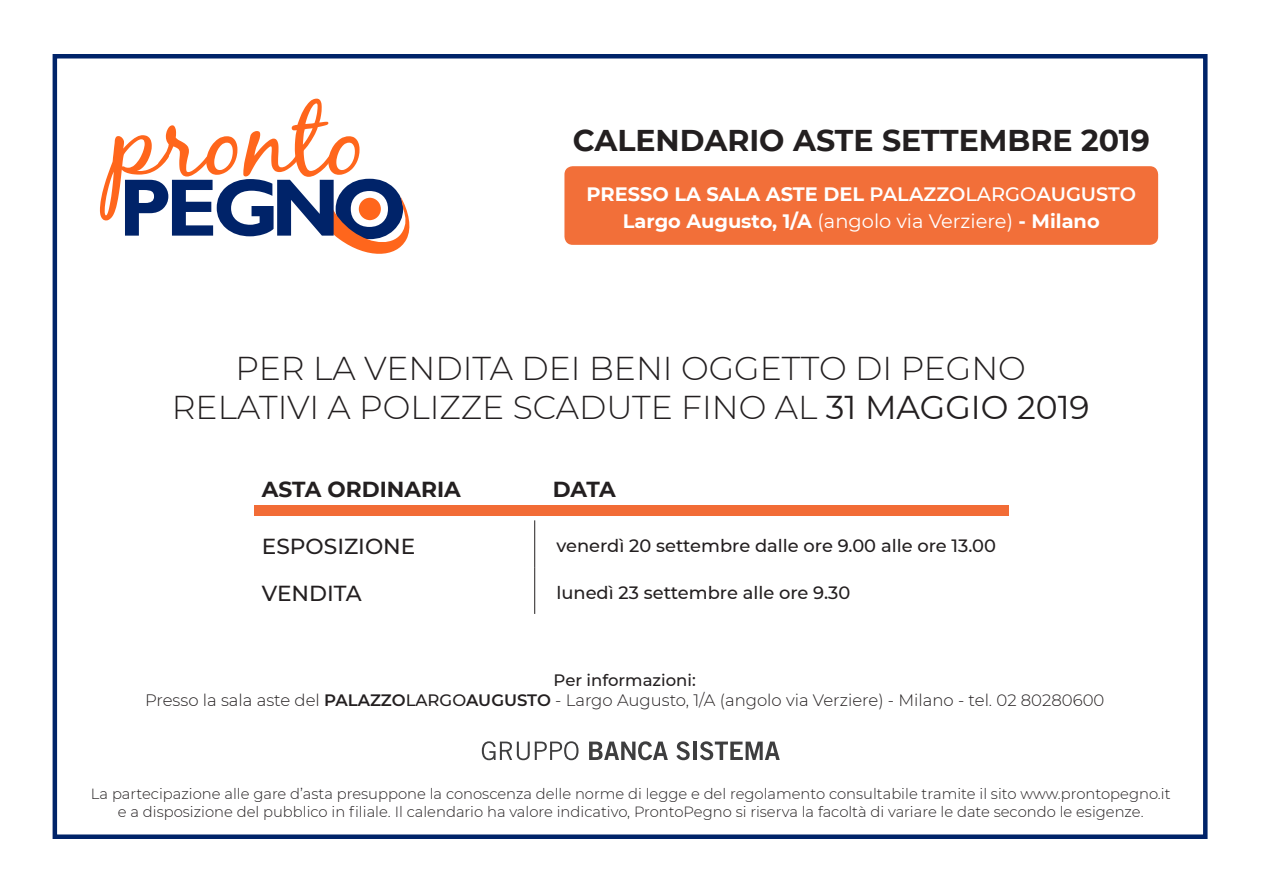
<style>
.page{position:relative;width:1263px;height:893px;background:#fff}
.page>*{position:absolute;margin:0;border:0;box-sizing:border-box;transform-origin:0 0}
.t1{font:300 33px "Montserrat";color:#231f20}
.t2{font:700 30px "Montserrat";color:#231f20}
.t3{font:500 21.75px "Montserrat";color:#231f20}
.t4{font:700 21.75px "Montserrat";color:#231f20}
.t5{font:700 19.35px "Montserrat";color:#fff}
.t6{font:500 17.85px "Montserrat";color:#231f20}
.t7{font:300 16.5px/19.8px "Montserrat";color:#231f20;text-align:center}
.t8{font:300 14.7px "Montserrat";color:#231f20}
.s1{font-weight:600}
.s2{font-weight:500}
.s3{font-weight:400}
</style>
<div class="page">
<div style="left:53px;top:54px;width:1154px;height:785px;border:4px solid #002369"></div>
<svg style="left:100px;top:99px;width:309px;height:155px"></svg>
<div style="left:121px;top:240px;width:201px;height:14px;background:#fff"></div>
<div style="left:564px;top:166px;width:594px;height:79px;background:#f26f39;border-radius:8px"></div>
<svg style="left:255px;top:505px;width:754px;height:1px"></svg>
<div style="left:255px;top:506px;width:754px;height:10px;background:#f26c36"></div>
<hr style="left:534px;top:520px;width:1px;height:47px;background:#231f20">
<hr style="left:534px;top:567px;width:1px;height:47px;background:#231f20">
<svg style="left:482px;top:741px;width:96px;height:19px"></svg>
<svg style="left:589px;top:741px;width:79px;height:19px"></svg>
<svg style="left:676px;top:741px;width:14px;height:19px"></svg>
<hr style="left:693px;top:742px;width:4px;height:18px;background:#3e3e3f">
<svg style="left:700px;top:741px;width:80px;height:19px"></svg>
<p class="t2" style="left:573px;top:119px;width:578px">CALENDARIO ASTE SETTEMBRE 2019</p>
<p class="t5" style="left:586px;top:180px;width:551px">PRESSO LA SALA ASTE DEL <span class="s1">PALAZZO</span><span class="s2">LARGO</span><span class="s1">AUGUSTO</span></p>
<p class="t5" style="left:623px;top:207px;width:479px">Largo Augusto, 1/A <span class="s3">(angolo via Verziere)</span> - Milano</p>
<p class="t1" style="left:236px;top:345px;width:792px">PER LA VENDITA DEI BENI OGGETTO DI PEGNO</p>
<p class="t1" style="left:172px;top:385px;width:919px">RELATIVI A POLIZZE SCADUTE FINO AL <span class="s3">31 MAGGIO 2019</span></p>
<p class="t4" style="left:262px;top:474px;width:200px">ASTA ORDINARIA</p>
<p class="t4" style="left:553px;top:474px;width:64px">DATA</p>
<p class="t3" style="left:262px;top:531px;width:155px">ESPOSIZIONE</p>
<p class="t6" style="left:556px;top:534px;width:441px">venerdì 20 settembre dalle ore 9.00 alle ore 13.00</p>
<p class="t3" style="left:262px;top:578px;width:101px">VENDITA</p>
<p class="t6" style="left:556px;top:580px;width:295px">lunedì 23 settembre alle ore 9.30</p>
<p class="t7" style="left:145px;top:670px;width:961px"><span class="s2">Per informazioni:<br></span>Presso la sala aste del <span class="s1">PALAZZO</span><span class="s2">LARGO</span><span class="s1">AUGUSTO</span> - Largo Augusto, 1/A (angolo via Verziere) - Milano - tel. 02 80280600</p>
<p class="t8" style="left:91px;top:784px;width:1081px">La partecipazione alle gare d’asta presuppone la conoscenza delle norme di legge e del regolamento consultabile tramite il sito www.prontopegno.it</p>
<p class="t8" style="left:118px;top:802px;width:1027px">e a disposizione del pubblico in filiale. Il calendario ha valore indicativo, ProntoPegno si riserva la facoltà di variare le date secondo le esigenze.</p>
</div>
